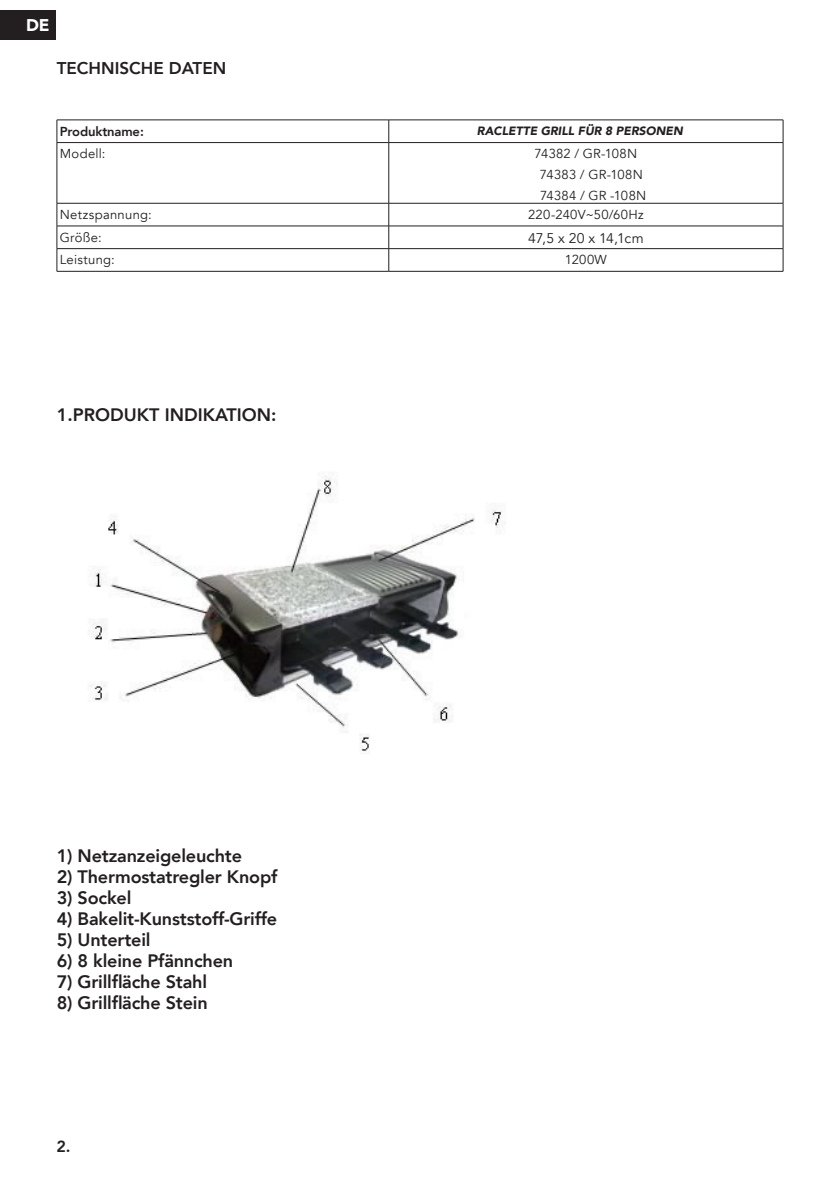
<style>
.page{position:relative;width:840px;height:1191px;background:#fff}
.page>*{position:absolute;margin:0;border:0;box-sizing:border-box;transform-origin:0 0}
.t1{font:800 18px "Avenir";letter-spacing:-.01em;color:#231f20}
.t2{font:800 17px "Avenir";color:#231f20}
.t3{font:900 17px "Avenir";color:#fff}
.t4{font:800 16px "Avenir";color:#231f20}
.t5{font:14px "Avenir";letter-spacing:-.02em;color:#231f20}
.t6{font:13px "Avenir";letter-spacing:.02em;color:#231f20}
.t7{font:800 13px "Avenir";letter-spacing:-.01em;color:#231f20}
.t8{font:italic 900 12px "Avenir";color:#231f20}
</style>
<div class="page">
<div style="left:0;top:11px;width:55px;height:29px;background:#231f20"></div>
<hr style="left:57px;top:120px;width:331px;height:1px;background:#231f20">
<svg style="left:57px;top:120px;width:1px;height:22px"></svg>
<hr style="left:388px;top:120px;width:394px;height:1px;background:#231f20">
<svg style="left:388px;top:120px;width:1px;height:22px"></svg>
<svg style="left:782px;top:120px;width:1px;height:22px"></svg>
<hr style="left:57px;top:142px;width:331px;height:1px;background:#231f20">
<hr style="left:57px;top:143px;width:1px;height:60px;background:#231f20">
<hr style="left:388px;top:142px;width:394px;height:1px;background:#231f20">
<hr style="left:388px;top:143px;width:1px;height:60px;background:#231f20">
<hr style="left:782px;top:143px;width:1px;height:60px;background:#231f20">
<hr style="left:57px;top:203px;width:331px;height:1px;background:#231f20">
<hr style="left:388px;top:203px;width:394px;height:1px;background:#231f20">
<hr style="left:57px;top:226px;width:331px;height:1px;background:#231f20">
<hr style="left:388px;top:226px;width:394px;height:1px;background:#231f20">
<hr style="left:57px;top:248px;width:331px;height:1px;background:#231f20">
<svg style="left:57px;top:203px;width:1px;height:68px"></svg>
<hr style="left:388px;top:248px;width:394px;height:1px;background:#231f20">
<svg style="left:388px;top:203px;width:1px;height:68px"></svg>
<svg style="left:782px;top:203px;width:1px;height:68px"></svg>
<hr style="left:57px;top:271px;width:331px;height:1px;background:#231f20">
<hr style="left:388px;top:271px;width:394px;height:1px;background:#231f20">
<img style="left:89px;top:477px;width:413px;height:276px">
<p class="t3" style="left:26px;top:10px;width:25px">DE</p>
<p class="t2" style="left:57px;top:55px;width:171px">TECHNISCHE DATEN</p>
<p class="t7" style="left:60px;top:121px;width:86px">Produktname:</p>
<p class="t8" style="left:476px;top:121px;width:207px">RACLETTE GRILL FÜR 8 PERSONEN</p>
<p class="t6" style="left:60px;top:146px;width:47px">Modell:</p>
<p class="t6" style="left:534px;top:146px;width:104px">74382 / GR-108N</p>
<p class="t6" style="left:539px;top:167px;width:104px">74383 / GR-108N</p>
<p class="t6" style="left:539px;top:188px;width:108px">74384 / GR -108N</p>
<p class="t6" style="left:60px;top:207px;width:93px">Netzspannung:</p>
<p class="t6" style="left:528px;top:207px;width:117px">220-240V~50/60Hz</p>
<p class="t6" style="left:60px;top:229px;width:43px">Größe:</p>
<p class="t5" style="left:528px;top:230px;width:117px">47,5 x 20 x 14,1cm</p>
<p class="t6" style="left:60px;top:252px;width:57px">Leistung:</p>
<p class="t6" style="left:564px;top:252px;width:43px">1200W</p>
<p class="t1" style="left:57px;top:400px;width:221px">1.PRODUKT INDIKATION:</p>
<p class="t1" style="left:57px;top:841px;width:187px">1) Netzanzeigeleuchte</p>
<p class="t1" style="left:57px;top:862px;width:222px">2) Thermostatregler Knopf</p>
<p class="t1" style="left:57px;top:883px;width:76px">3) Sockel</p>
<p class="t1" style="left:57px;top:904px;width:222px">4) Bakelit-Kunststoff-Griffe</p>
<p class="t1" style="left:57px;top:925px;width:95px">5) Unterteil</p>
<p class="t1" style="left:57px;top:946px;width:178px">6) 8 kleine Pfännchen</p>
<p class="t1" style="left:57px;top:967px;width:152px">7) Grillfläche Stahl</p>
<p class="t1" style="left:57px;top:988px;width:152px">8) Grillfläche Stein</p>
<p class="t4" style="left:56px;top:1134px;width:16px">2.</p>
</div>
